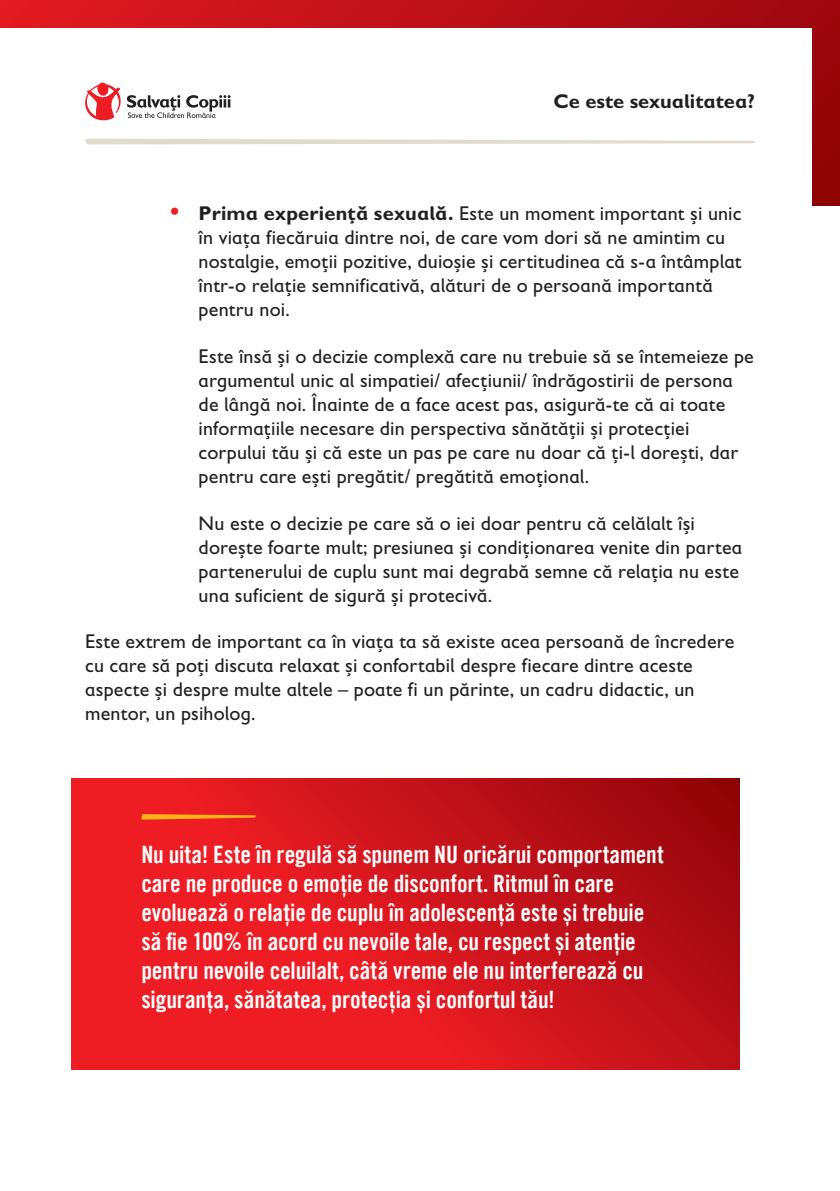
<style>
.page{position:relative;width:840px;height:1191px;background:#fff}
.page>*{position:absolute;margin:0;border:0;box-sizing:border-box;transform-origin:0 0}
.t1{font:24px/28.8px "Trade Gothic LT Com Bd Cn 20";letter-spacing:-.005em;color:#fff}
.t2{font:20px/24px "Gill Sans Infant Std";letter-spacing:.01em;color:#231f20}
.t3{font:700 20px "Gill Sans Infant Std";color:#231f20}
.s1{color:#ee1d23}
.s2{font-weight:700}
</style>
<div class="page">
<div style="left:0;top:0;width:839px;height:205px;background:linear-gradient(to right,#e21a22,#9b070e)"></div>
<div style="left:0;top:28px;width:811px;height:1134px;background:#fff"></div>
<svg style="left:85px;top:139px;width:669px;height:6px"></svg>
<svg style="left:85px;top:83px;width:145px;height:37px"></svg>
<svg style="left:72px;top:778px;width:667px;height:291px;background:#d4161d"></svg>
<svg style="left:141px;top:814px;width:114px;height:5px"></svg>
<p class="t3" style="left:553px;top:90px;width:203px">Ce este sexualitatea?</p>
<p class="t2" style="left:198px;top:201px;width:544px;text-indent:-28px"><span class="s1">•</span> <span class="s2">Prima experiență sexuală.</span> Este un moment important și unic în viața fiecăruia dintre noi, de care vom dori să ne amintim cu nostalgie, emoții pozitive, duioșie și certitudinea că s-a întâmplat într-o relație semnificativă, alături de o persoană importantă pentru noi.</p>
<p class="t2" style="left:198px;top:344px;width:556px">Este însă și o decizie complexă care nu trebuie să se întemeieze pe argumentul unic al simpatiei/ afecțiunii/ îndrăgostirii de persona de lângă noi. Înainte de a face acest pas, asigură-te că ai toate informațiile necesare din perspectiva sănătății și protecției corpului tău și că este un pas pe care nu doar că ți-l dorești, dar pentru care ești pregătit/ pregătită emoțional.</p>
<p class="t2" style="left:198px;top:511px;width:545px">Nu este o decizie pe care să o iei doar pentru că celălalt își dorește foarte mult; presiunea și condiționarea venite din partea partenerului de cuplu sunt mai degrabă semne că relația nu este una suficient de sigură și protecivă.</p>
<p class="t2" style="left:85px;top:629px;width:650px">Este extrem de important ca în viața ta să existe acea persoană de încredere cu care să poți discuta relaxat și confortabil despre fiecare dintre aceste aspecte și despre multe altele – poate fi un părinte, un cadru didactic, un mentor, un psiholog.</p>
<p class="t1" style="left:141px;top:840px;width:523px">Nu uita! Este în regulă să spunem NU oricărui comportament care ne produce o emoție de disconfort. Ritmul în care evoluează o relație de cuplu în adolescență este și trebuie să fie 100% în acord cu nevoile tale, cu respect și atenție pentru nevoile celuilalt, câtă vreme ele nu interferează cu siguranța, sănătatea, protecția și confortul tău!</p>
</div>
